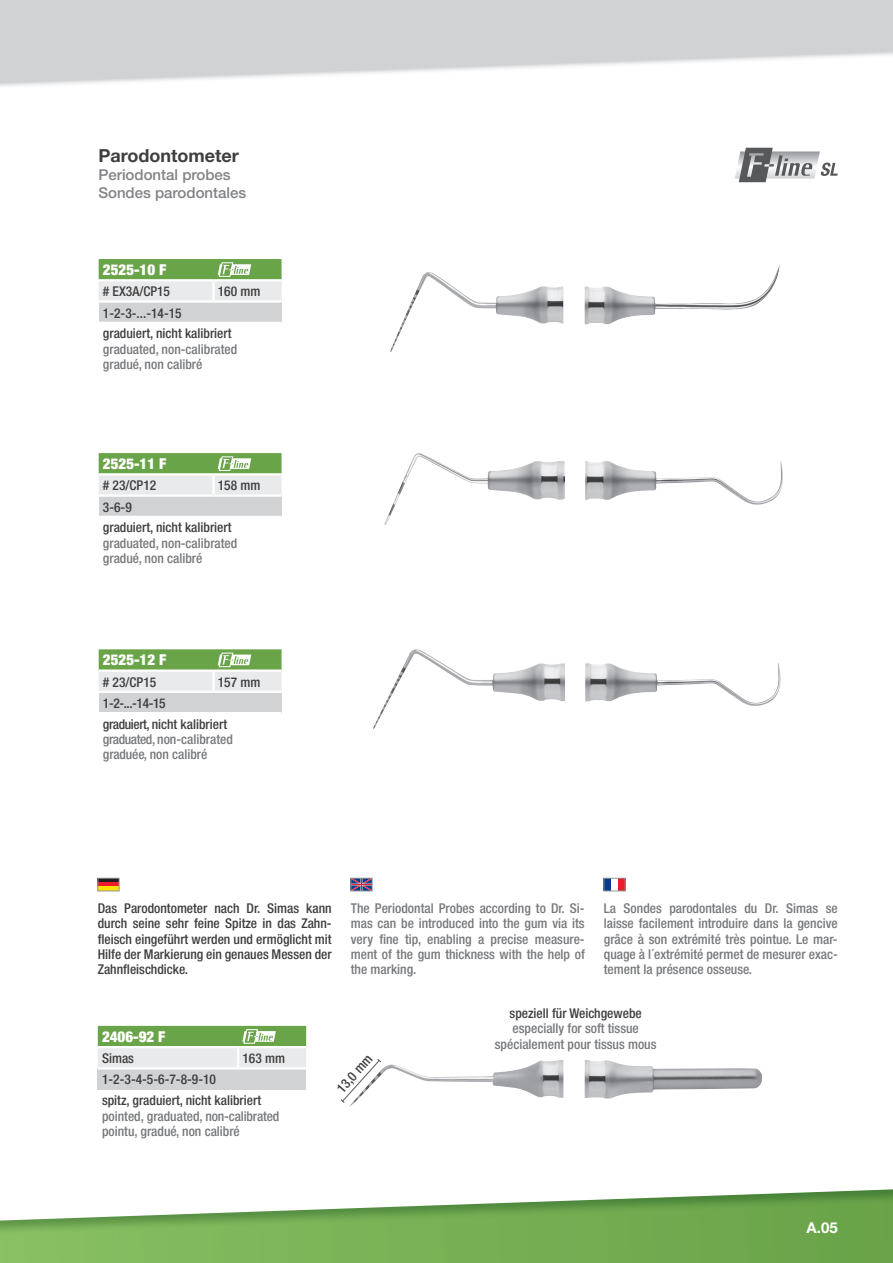
<style>
.page{position:relative;width:893px;height:1263px;background:#fff}
.page>*{position:absolute;margin:0;border:0;box-sizing:border-box;transform-origin:0 0}
.t1{font:700 18px "Helvetica Neue LT Std";color:#3e3e3f}
.t2{font:500 15px/18px "Helvetica Neue LT Std";color:#808285}
.t3{font:900 condensed 15px "Helvetica Neue LT Std";color:#fff}
.t4{font:700 15px "Helvetica Neue LT Std";color:#fff}
.t5{font:500 condensed 13.5px/15.3px "Helvetica Neue LT Std";color:#76787b}
.t6{font:500 condensed 13.5px/20.9px "Helvetica Neue LT Std";color:#3e3e3f}
</style>
<div class="page">
<img style="left:0;top:1189px;width:893px;height:74px">
<svg style="left:0;top:0;width:893px;height:83px;fill:#d1d2d4"></svg>
<img style="left:735px;top:151px;width:85px;height:28px">
<svg style="left:739px;top:148px;width:73px;height:34px"></svg>
<svg style="left:820px;top:163px;width:18px;height:13px"></svg>
<div style="left:99px;top:302px;width:183px;height:21px;background:#d1d2d4"></div>
<hr style="left:99px;top:300px;width:114px;height:3px;background:#fff">
<hr style="left:213px;top:300px;width:69px;height:3px;background:#fff">
<hr style="left:99px;top:322px;width:114px;height:2px;background:#fff">
<hr style="left:213px;top:322px;width:69px;height:2px;background:#fff">
<svg style="left:99px;top:259px;width:183px;height:43px;background:#b4cea6"></svg>
<img style="left:585px;top:460px;width:196px;height:45px">
<div style="left:99px;top:496px;width:183px;height:21px;background:#d1d2d4"></div>
<hr style="left:99px;top:494px;width:114px;height:3px;background:#fff">
<hr style="left:213px;top:494px;width:69px;height:3px;background:#fff">
<hr style="left:99px;top:516px;width:114px;height:2px;background:#fff">
<hr style="left:213px;top:516px;width:69px;height:2px;background:#fff">
<svg style="left:99px;top:453px;width:183px;height:43px;background:#b4cea6"></svg>
<img style="left:585px;top:663px;width:195px;height:43px">
<img style="left:373px;top:649px;width:192px;height:80px">
<div style="left:99px;top:692px;width:183px;height:21px;background:#d1d2d4"></div>
<hr style="left:99px;top:691px;width:114px;height:2px;background:#fff">
<hr style="left:213px;top:691px;width:69px;height:2px;background:#fff">
<hr style="left:99px;top:712px;width:114px;height:2px;background:#fff">
<hr style="left:213px;top:712px;width:69px;height:2px;background:#fff">
<svg style="left:99px;top:649px;width:183px;height:42px;background:#b2cca4"></svg>
<img style="left:585px;top:266px;width:194px;height:58px">
<img style="left:390px;top:272px;width:173px;height:80px">
<img style="left:349px;top:1060px;width:214px;height:47px">
<div style="left:98px;top:1068px;width:208px;height:22px;background:#d1d2d4"></div>
<hr style="left:98px;top:1067px;width:140px;height:2px;background:#fff">
<hr style="left:238px;top:1067px;width:68px;height:2px;background:#fff">
<svg style="left:98px;top:1026px;width:208px;height:41px;background:#b0cba2"></svg>
<img style="left:585px;top:1060px;width:177px;height:39px">
<svg style="left:341px;top:1059px;width:41px;height:44px"></svg>
<div style="left:604px;top:878px;width:7px;height:13px;background:#0a3d88"></div>
<div style="left:618px;top:878px;width:7px;height:13px;background:#ee1b2d"></div>
<div style="left:604px;top:878px;width:21px;height:13px;border:1px solid #939598"></div>
<hr style="left:98px;top:878px;width:21px;height:4px;background:#231f20">
<div style="left:98px;top:882px;width:21px;height:5px;background:#ee1b2d"></div>
<hr style="left:98px;top:887px;width:21px;height:4px;background:#ffe101">
<div style="left:98px;top:878px;width:21px;height:13px;border:1px solid #939598"></div>
<svg style="left:353px;top:880px;width:17px;height:9px"></svg>
<div style="left:351px;top:878px;width:21px;height:13px;border:1px solid #939598"></div>
<h1 class="t1" style="left:98px;top:144px;width:142px">Parodontometer</h1>
<p class="t2" style="left:98px;top:165px;width:149px">Periodontal probes<br>Sondes parodontales</p>
<p class="t3" style="left:103px;top:260px;width:65px">2525-10 F</p>
<p class="t6" style="left:103px;top:281px;width:69px"># EX3A/CP15</p>
<p class="t6" style="left:218px;top:281px;width:44px">160 mm</p>
<p class="t6" style="left:103px;top:302px;width:130px">1-2-3-...-14-15 graduiert, nicht kalibriert</p>
<p class="t5" style="left:103px;top:341px;width:136px">graduated, non-calibrated gradué, non calibré</p>
<p class="t3" style="left:103px;top:454px;width:65px">2525-11 F</p>
<p class="t6" style="left:103px;top:475px;width:55px"># 23/CP12</p>
<p class="t6" style="left:218px;top:475px;width:44px">158 mm</p>
<p class="t6" style="left:103px;top:496px;width:130px">3-6-9<br>graduiert, nicht kalibriert</p>
<p class="t5" style="left:103px;top:535px;width:136px">graduated, non-calibrated gradué, non calibré</p>
<p class="t3" style="left:103px;top:651px;width:65px">2525-12 F</p>
<p class="t6" style="left:103px;top:671px;width:55px"># 23/CP15</p>
<p class="t6" style="left:218px;top:671px;width:44px">157 mm</p>
<p class="t6" style="left:103px;top:692px;width:126px">1-2-...-14-15<br>graduiert, nicht kalibriert</p>
<p class="t5" style="left:103px;top:731px;width:131px">graduated, non-calibrated graduée, non calibré</p>
<p class="t6" style="left:98px;top:900px;width:235px;line-height:15.3px;text-align:justify">Das Parodontometer nach Dr. Simas kann durch seine sehr feine Spitze in das Zahn&shy;fleisch eingeführt werden und ermöglicht mit Hilfe der Markierung ein genaues Messen der Zahnfleischdicke.</p>
<p class="t5" style="left:351px;top:900px;width:235px;text-align:justify">The Periodontal Probes according to Dr. Si&shy;mas can be introduced into the gum via its very fine tip, enabling a precise measure&shy;ment of the gum thickness with the help of the marking.</p>
<p class="t5" style="left:604px;top:900px;width:235px;text-align:justify">La Sondes parodontales du Dr. Simas se laisse facilement introduire dans la gencive grâce à son extrémité très pointue. Le mar&shy;quage à l´extrémité permet de mesurer exac&shy;tement la présence osseuse.</p>
<p class="t3" style="left:102px;top:1027px;width:65px">2406-92 F</p>
<p class="t6" style="left:102px;top:1048px;width:33px">Simas</p>
<p class="t6" style="left:242px;top:1048px;width:44px">163 mm</p>
<p class="t6" style="left:102px;top:1069px;width:161px">1-2-3-4-5-6-7-8-9-10<br>spitz, graduiert, nicht kalibriert</p>
<p class="t5" style="left:102px;top:1108px;width:179px">pointed, graduated, non-calibrated pointu, gradué, non calibré</p>
<p class="t6" style="left:331px;top:1083px;width:47px;rotate:-48deg">13,0 mm</p>
<p class="t6" style="left:510px;top:1002px;width:134px">speziell für Weichgewebe</p>
<p class="t5" style="left:495px;top:1021px;width:163px;text-align:center">especially for soft tissue spécialement pour tissus mous</p>
<p class="t4" style="left:807px;top:1219px;width:33px">A.05</p>
</div>
